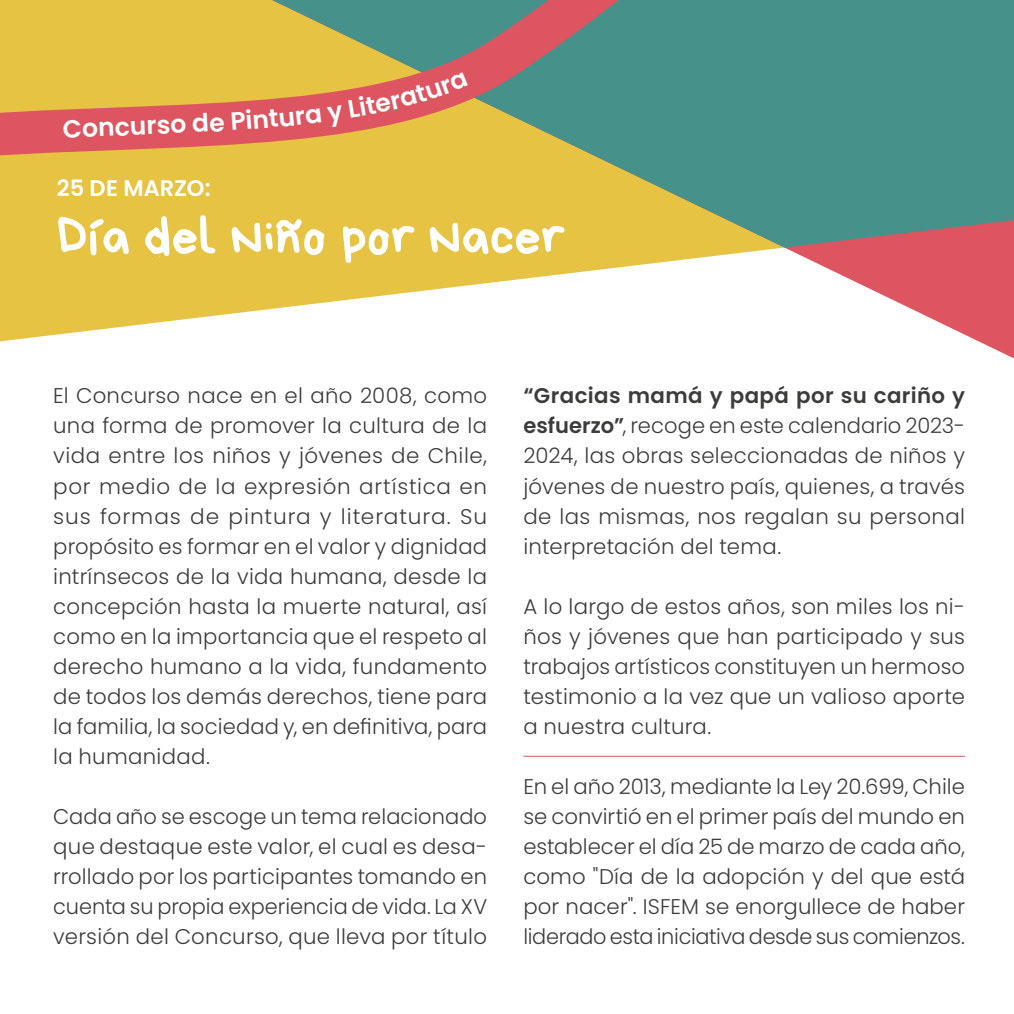
<style>
.page{position:relative;width:1014px;height:1014px;background:#fff}
.page>*{position:absolute;margin:0;border:0;box-sizing:border-box;transform-origin:0 0}
.t1{font:52.5px "Bryndan Write";letter-spacing:.005em;color:#fff}
.t2{font:600 25px "Poppins";color:#fff}
.t3{font:600 22.5px "Poppins";color:#fff}
.t4{font:300 21.25px/30px "Poppins";letter-spacing:.01em;color:#3c3c3b;text-align:justify}
.s1{font-weight:600}
</style>
<div class="page">
<svg style="left:730px;top:247px;width:283px;height:111px"></svg>
<div style="left:730px;top:0;width:283px;height:247px;background:#46928b"></div>
<hr style="left:523px;top:755px;width:441px;height:1px;background:#dd5561">
<svg style="left:0;top:0;width:730px;height:334px;background:#cab867"></svg>
<svg style="left:171px;top:113px;width:53px;height:21px"></svg>
<div style="left:232px;top:108px;width:89px;height:22px;background:#dd5561"></div>
<svg style="left:327px;top:72px;width:141px;height:55px;background:#df7358"></svg>
<p class="t2" style="left:62px;top:114px;width:109px;rotate:-2deg">Concurs</p>
<p class="t3" style="left:57px;top:175px;width:155px">25 DE MARZO:</p>
<h1 class="t1" style="left:57px;top:210px;width:511px">Día del Niño por Nacer</h1>
<p class="t4" style="left:53px;top:381px;width:435px">El Concurso nace en el año 2008, como una forma de promover la cultura de la vida entre los niños y jóvenes de Chile, por medio de la expresión artística en sus formas de pintura y literatura. Su propósito es formar en el valor y dignidad intrínsecos de la vida humana, desde la concepción hasta la muerte natural, así como en la importancia que el respeto al derecho humano a la vida, fundamento de todos los demás derechos, tiene para la familia, la sociedad y, en definitiva, para la humanidad.</p>
<p class="t4" style="left:53px;top:801px;width:435px">Cada año se escoge un tema relacionado que destaque este valor, el cual es desa&shy;rrollado por los participantes tomando en cuenta su propia experiencia de vida. La XV versión del Concurso, que lleva por título</p>
<p class="t4" style="left:523px;top:381px;width:443px"><span class="s1">“Gracias mamá y papá por su cariño y esfuerzo”</span>, recoge en este calendario 2023- 2024, las obras seleccionadas de niños y jóvenes de nuestro país, quienes, a través de las mismas, nos regalan su personal interpretación del tema.</p>
<p class="t4" style="left:523px;top:591px;width:443px">A lo largo de estos años, son miles los ni&shy;ños y jóvenes que han participado y sus trabajos artísticos constituyen un hermoso testimonio a la vez que un valioso aporte a nuestra cultura.</p>
<p class="t4" style="left:523px;top:771px;width:443px">En el año 2013, mediante la Ley 20.699, Chile se convirtió en el primer país del mundo en establecer el día 25 de marzo de cada año, como "Día de la adopción y del que está por nacer". ISFEM se enorgullece de haber liderado esta iniciativa desde sus comienzos.</p>
</div>
